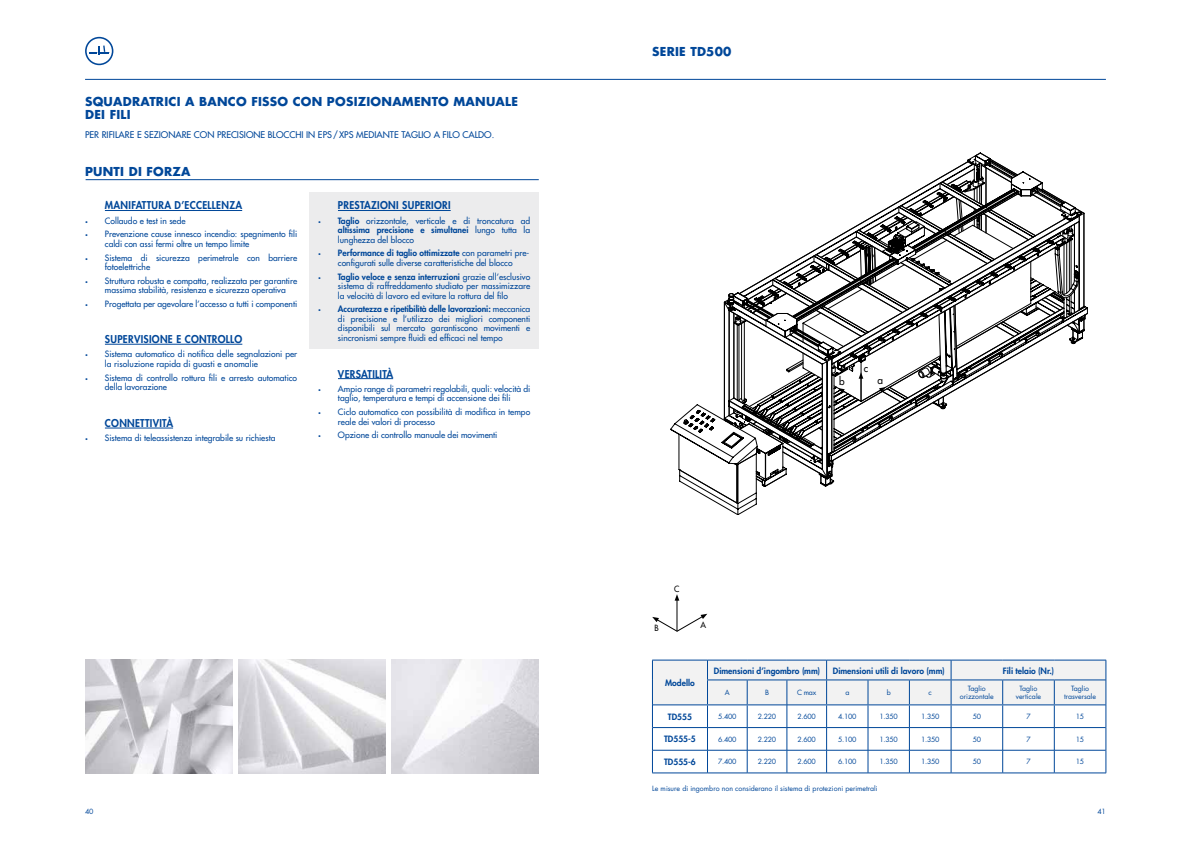
<style>
.page{position:relative;width:1191px;height:842px;background:#fff}
.page>*{position:absolute;margin:0;border:0;box-sizing:border-box;transform-origin:0 0}
.t1{font:700 12px/13px "Futura Std";letter-spacing:.02em;color:#004799}
.t2{font:800 10.5px "Futura Std";letter-spacing:.03em;color:#004799;scale:.95 1}
.t3{font:500 10.5px "Futura Std";color:#000;scale:.95 1}
.t4{font:500 9px "Futura Std";color:#004799}
.t5{font:500 8.5px/9.5px "Futura Std";color:#004799}
.t6{font:800 8.5px "Futura Std";color:#004799}
.t7{font:500 8.4px "Futura Std";color:#000;scale:.95 1}
.t8{font:7px/8px "Futura Std";color:#004799;text-align:center}
.s1{font-size:5px}
.s2{font-weight:800}
</style>
<div class="page">
<img style="left:391px;top:660px;width:148px;height:113px">
<img style="left:85px;top:660px;width:147px;height:113px">
<img style="left:238px;top:660px;width:148px;height:113px">
<hr style="left:85px;top:79px;width:1021px;height:1px;background:#004799">
<svg style="left:678px;top:415px;width:79px;height:89px"></svg>
<svg style="left:684px;top:158px;width:401px;height:325px"></svg>
<svg style="left:724px;top:159px;width:360px;height:327px"></svg>
<svg style="left:729px;top:161px;width:349px;height:294px"></svg>
<svg style="left:728px;top:168px;width:346px;height:312px"></svg>
<hr style="left:86px;top:179px;width:453px;height:1px;background:#004799">
<svg style="left:728px;top:168px;width:326px;height:234px"></svg>
<svg style="left:85px;top:37px;width:28px;height:28px"></svg>
<hr style="left:676px;top:599px;width:1px;height:32px;background:#000">
<svg style="left:674px;top:594px;width:5px;height:7px"></svg>
<svg style="left:652px;top:614px;width:55px;height:18px"></svg>
<div style="left:310px;top:193px;width:229px;height:156px;background:#ececed"></div>
<hr style="left:105px;top:210px;width:137px;height:1px;background:#004799">
<hr style="left:338px;top:210px;width:113px;height:1px;background:#004799">
<hr style="left:105px;top:428px;width:68px;height:1px;background:#004799">
<hr style="left:338px;top:378px;width:55px;height:1px;background:#004799">
<hr style="left:105px;top:344px;width:137px;height:1px;background:#004799">
<hr style="left:652px;top:773px;width:55px;height:1px;background:#004799">
<hr style="left:707px;top:773px;width:40px;height:1px;background:#004799">
<hr style="left:747px;top:773px;width:40px;height:1px;background:#004799">
<hr style="left:787px;top:773px;width:39px;height:1px;background:#004799">
<hr style="left:826px;top:773px;width:42px;height:1px;background:#004799">
<hr style="left:868px;top:773px;width:41px;height:1px;background:#004799">
<hr style="left:909px;top:773px;width:42px;height:1px;background:#004799">
<hr style="left:951px;top:773px;width:51px;height:1px;background:#004799">
<hr style="left:1002px;top:773px;width:52px;height:1px;background:#004799">
<hr style="left:1054px;top:773px;width:52px;height:1px;background:#004799">
<svg style="left:652px;top:660px;width:454px;height:113px"></svg>
<hr style="left:652px;top:750px;width:55px;height:1px;background:#004799">
<hr style="left:707px;top:750px;width:40px;height:1px;background:#004799">
<hr style="left:747px;top:750px;width:40px;height:1px;background:#004799">
<hr style="left:787px;top:750px;width:39px;height:1px;background:#004799">
<hr style="left:826px;top:750px;width:42px;height:1px;background:#004799">
<hr style="left:868px;top:750px;width:41px;height:1px;background:#004799">
<hr style="left:909px;top:750px;width:42px;height:1px;background:#004799">
<hr style="left:951px;top:750px;width:51px;height:1px;background:#004799">
<hr style="left:1002px;top:750px;width:52px;height:1px;background:#004799">
<hr style="left:1054px;top:750px;width:51px;height:1px;background:#004799">
<hr style="left:652px;top:727px;width:55px;height:1px;background:#004799">
<hr style="left:707px;top:727px;width:40px;height:1px;background:#004799">
<hr style="left:747px;top:727px;width:40px;height:1px;background:#004799">
<hr style="left:787px;top:727px;width:39px;height:1px;background:#004799">
<hr style="left:826px;top:727px;width:42px;height:1px;background:#004799">
<hr style="left:868px;top:727px;width:41px;height:1px;background:#004799">
<hr style="left:909px;top:727px;width:42px;height:1px;background:#004799">
<hr style="left:951px;top:727px;width:51px;height:1px;background:#004799">
<hr style="left:1002px;top:727px;width:52px;height:1px;background:#004799">
<hr style="left:1054px;top:727px;width:51px;height:1px;background:#004799">
<h1 class="t1" style="left:85px;top:95px;width:434px">SQUADRATRICI A BANCO FISSO CON POSIZIONAMENTO MANUALE<br>DEI FILI</h1>
<p class="t4" style="left:85px;top:129px;width:411px">PER RIFILARE E SEZIONARE CON PRECISIONE BLOCCHI IN EPS / XPS MEDIANTE TAGLIO A FILO CALDO.</p>
<h1 class="t1" style="left:85px;top:165px;width:107px">PUNTI DI FORZA</h1>
<p class="t2" style="left:105px;top:199px;width:146px">MANIFATTURA D’ECCELLENZA</p>
<p class="t5" style="left:85px;top:216px;width:102px"><span class="s1">•</span> Collaudo e test in sede</p>
<p class="t5" style="left:105px;top:230px;width:194px;text-indent:-20px"><span class="s1">•</span> Prevenzione cause innesco incendio: spegnimento fili caldi con assi fermi oltre un tempo limite</p>
<p class="t5" style="left:105px;top:253px;width:194px;text-indent:-20px"><span class="s1">•</span> Sistema di sicurezza perimetrale con barriere fotoelettriche</p>
<p class="t5" style="left:105px;top:276px;width:194px;text-indent:-20px"><span class="s1">•</span> Struttura robusta e compatta, realizzata per garantire massima stabilità, resistenza e sicurezza operativa</p>
<p class="t5" style="left:85px;top:299px;width:214px"><span class="s1">•</span> Progettata per agevolare l’accesso a tutti i componenti</p>
<p class="t2" style="left:338px;top:199px;width:120px">PRESTAZIONI SUPERIORI</p>
<p class="t5" style="left:338px;top:216px;width:194px;text-align:justify;text-indent:-20px"><span class="s1">•</span> <span class="s2">Taglio</span> orizzontale, verticale e di troncatura ad <span class="s2">altissima precisione e simultanei</span> lungo tutta la lunghezza del blocco</p>
<p class="t5" style="left:318px;top:249px;width:213px;text-align:center"><span class="s1">•</span> <span class="s2">Performance di taglio ottimizzate</span> con parametri pre&shy;configurati sulle diverse caratteristiche del blocco</p>
<p class="t5" style="left:338px;top:272px;width:194px;text-align:justify;text-indent:-20px"><span class="s1">•</span> <span class="s2">Taglio veloce e senza interruzioni</span> grazie all’esclusivo sistema di raffreddamento studiato per massimizzare la velocità di lavoro ed evitare la rottura del filo</p>
<p class="t5" style="left:338px;top:305px;width:194px;text-align:justify;text-indent:-20px"><span class="s1">•</span> <span class="s2">Accuratezza e ripetibilità delle lavorazioni:</span> meccanica di precisione e l’utilizzo dei migliori componenti disponibili sul mercato garantiscono movimenti e sincronismi sempre fluidi ed efficaci nel tempo</p>
<p class="t2" style="left:105px;top:333px;width:146px">SUPERVISIONE E CONTROLLO</p>
<p class="t5" style="left:105px;top:349px;width:194px;text-indent:-20px"><span class="s1">•</span> Sistema automatico di notifica delle segnalazioni per la risoluzione rapida di guasti e anomalie</p>
<p class="t5" style="left:105px;top:373px;width:194px;text-indent:-20px"><span class="s1">•</span> Sistema di controllo rottura fili e arresto automatico della lavorazione</p>
<p class="t2" style="left:338px;top:367px;width:60px">VERSATILITÀ</p>
<p class="t5" style="left:318px;top:384px;width:214px;text-align:center"><span class="s1">•</span> Ampio range di parametri regolabili, quali: velocità di taglio, temperatura e tempi di accensione dei fili</p>
<p class="t5" style="left:338px;top:407px;width:194px;text-indent:-20px"><span class="s1">•</span> Ciclo automatico con possibilità di modifica in tempo reale dei valori di processo</p>
<p class="t5" style="left:318px;top:430px;width:181px"><span class="s1">•</span> Opzione di controllo manuale dei movimenti</p>
<p class="t2" style="left:105px;top:416px;width:73px">CONNETTIVITÀ</p>
<p class="t5" style="left:85px;top:433px;width:192px"><span class="s1">•</span> Sistema di teleassistenza integrabile su richiesta</p>
<h1 class="t1" style="left:652px;top:44px;width:81px">SERIE TD500</h1>
<p class="t7" style="left:654px;top:622px;width:6px">B</p>
<p class="t7" style="left:674px;top:584px;width:7px">C</p>
<p class="t7" style="left:700px;top:619px;width:7px">A</p>
<p class="t3" style="left:863px;top:361px;width:6px">c</p>
<p class="t3" style="left:839px;top:375px;width:7px">b</p>
<p class="t3" style="left:877px;top:374px;width:7px">a</p>
<p class="t6" style="left:665px;top:677px;width:31px">Modello</p>
<p class="t6" style="left:714px;top:665px;width:108px">Dimensioni d’ingombro (mm)</p>
<p class="t6" style="left:833px;top:665px;width:113px">Dimensioni utili di lavoro (mm)</p>
<p class="t6" style="left:1003px;top:665px;width:53px">Fili telaio (Nr.)</p>
<p class="t8" style="left:725px;top:689px;width:6px">A</p>
<p class="t8" style="left:765px;top:689px;width:5px">B</p>
<p class="t8" style="left:797px;top:689px;width:20px">C max</p>
<p class="t8" style="left:845px;top:689px;width:6px">a</p>
<p class="t8" style="left:886px;top:689px;width:6px">b</p>
<p class="t8" style="left:928px;top:689px;width:5px">c</p>
<p class="t8" style="left:960px;top:685px;width:35px">Taglio orizzontale</p>
<p class="t8" style="left:1015px;top:685px;width:27px">Taglio verticale</p>
<p class="t8" style="left:1064px;top:685px;width:34px">Taglio trasversale</p>
<p class="t6" style="left:668px;top:711px;width:26px">TD555</p>
<p class="t8" style="left:718px;top:713px;width:20px">5.400</p>
<p class="t8" style="left:758px;top:713px;width:20px">2.220</p>
<p class="t8" style="left:797px;top:713px;width:20px">2.600</p>
<p class="t8" style="left:838px;top:713px;width:20px">4.100</p>
<p class="t8" style="left:879px;top:713px;width:20px">1.350</p>
<p class="t8" style="left:921px;top:713px;width:20px">1.350</p>
<p class="t8" style="left:972px;top:713px;width:10px">50</p>
<p class="t8" style="left:1026px;top:713px;width:6px">7</p>
<p class="t8" style="left:1076px;top:713px;width:10px">15</p>
<p class="t6" style="left:664px;top:734px;width:33px">TD555-5</p>
<p class="t8" style="left:718px;top:735px;width:20px">6.400</p>
<p class="t8" style="left:758px;top:735px;width:20px">2.220</p>
<p class="t8" style="left:797px;top:735px;width:20px">2.600</p>
<p class="t8" style="left:838px;top:735px;width:20px">5.100</p>
<p class="t8" style="left:879px;top:735px;width:20px">1.350</p>
<p class="t8" style="left:921px;top:735px;width:20px">1.350</p>
<p class="t8" style="left:972px;top:735px;width:10px">50</p>
<p class="t8" style="left:1026px;top:735px;width:6px">7</p>
<p class="t8" style="left:1076px;top:735px;width:10px">15</p>
<p class="t6" style="left:664px;top:756px;width:33px">TD555-6</p>
<p class="t8" style="left:718px;top:758px;width:20px">7.400</p>
<p class="t8" style="left:758px;top:758px;width:20px">2.220</p>
<p class="t8" style="left:797px;top:758px;width:20px">2.600</p>
<p class="t8" style="left:838px;top:758px;width:20px">6.100</p>
<p class="t8" style="left:879px;top:758px;width:20px">1.350</p>
<p class="t8" style="left:921px;top:758px;width:20px">1.350</p>
<p class="t8" style="left:972px;top:758px;width:10px">50</p>
<p class="t8" style="left:1026px;top:758px;width:6px">7</p>
<p class="t8" style="left:1076px;top:758px;width:10px">15</p>
<p class="t8" style="left:652px;top:784px;width:227px">Le misure di ingombro non considerano il sistema di protezioni perimetrali</p>
<p class="t8" style="left:85px;top:807px;width:10px">40</p>
<p class="t8" style="left:1097px;top:807px;width:10px">41</p>
</div>
